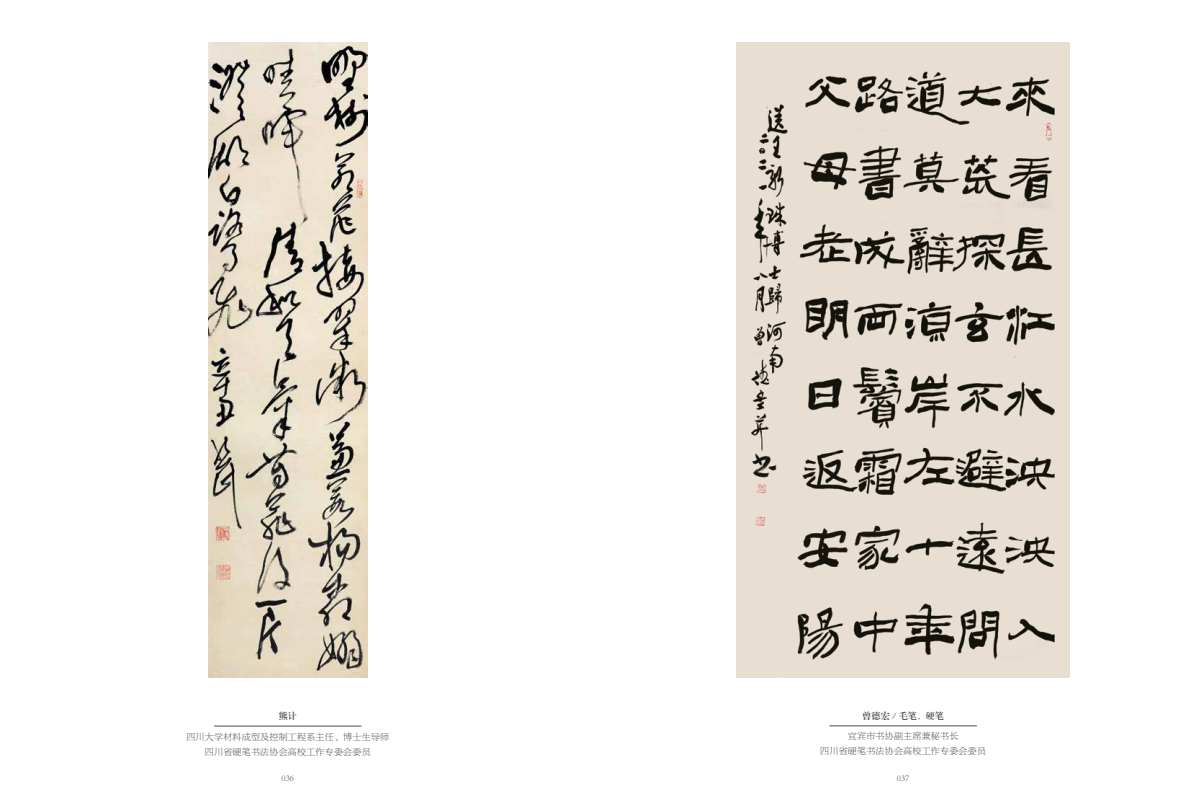
<style>
.page{position:relative;width:1191px;height:808px;background:#fff}
.page>*{position:absolute;margin:0;border:0;box-sizing:border-box;transform-origin:0 0}
.t1{font:9px/15px "FZBYFKSK GBK1 0";letter-spacing:.025em;color:#4a4a49;text-align:center}
.t2{font:9px "FZXBSK GBK1 0";color:#4a4a49}
.t3{font:300 9px "Adobe Song Std";color:#4a4a49}
</style>
<div class="page">
<img style="left:208px;top:43px;width:159px;height:634px">
<hr style="left:214px;top:726px;width:147px;height:1px;background:#4a4a49">
<img style="left:736px;top:43px;width:334px;height:634px">
<hr style="left:829px;top:726px;width:148px;height:1px;background:#4a4a49">
<p class="t2" style="left:279px;top:711px;width:19px">熊计</p>
<p class="t1" style="left:186px;top:729px;width:204px">四川大学材料成型及控制工程系主任、博士生导师四川省硬笔书法协会高校工作专委会委员</p>
<p class="t2" style="left:862px;top:711px;width:82px">曾德宏／毛笔、硬笔</p>
<p class="t1" style="left:820px;top:729px;width:167px">宜宾市书协副主席兼秘书长<br>四川省硬笔书法协会高校工作专委会委员</p>
<p class="t3" style="left:281px;top:772px;width:14px">036</p>
<p class="t3" style="left:897px;top:772px;width:14px">037</p>
</div>
